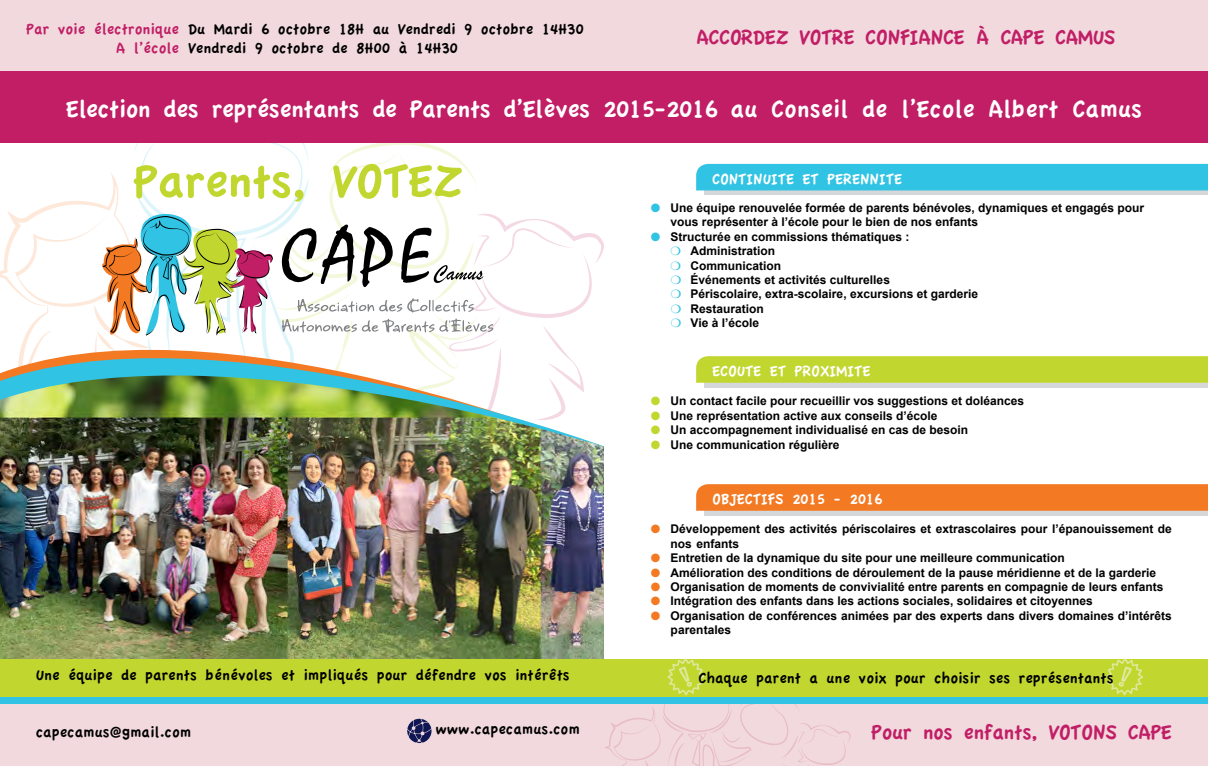
<style>
.page{position:relative;width:1208px;height:766px;background:#fff}
.page>*{position:absolute;margin:0;border:0;box-sizing:border-box;transform-origin:0 0}
.t1{font:26px "Apple Casual";letter-spacing:-.02em;color:#fff}
.t2{font:22px "Apple Casual";letter-spacing:-.02em;color:#c11e66}
.t3{font:16px/19.2px "Apple Casual";color:#000}
.t4{font:16px "Apple Casual";color:#fff}
.t5{font:16px/19.2px "Apple Casual";color:#c11e66;text-align:right}
.t6{font:700 12px/14.4px "Arial";color:#000}
.s1{color:#31c3e3}
.s2{color:#c1d72f}
.s3{color:#f47923}
</style>
<div class="page">
<img style="left:0;top:522px;width:604px;height:136px">
<div style="left:604px;top:692px;width:604px;height:73px;background:#f1d9dd"></div>
<div style="left:0;top:71px;width:1208px;height:71px;background:#c11e66"></div>
<div style="left:0;top:692px;width:604px;height:73px;background:#f1d9dd"></div>
<div style="left:0;top:0;width:604px;height:71px;background:#f1d9dd"></div>
<svg style="left:0;top:696px;width:604px;height:7px;background:#45c5c9"></svg>
<div style="left:0;top:658px;width:604px;height:38px;background:#c1d72f"></div>
<div style="left:604px;top:0;width:604px;height:71px;background:#f1d9dd"></div>
<svg style="left:850px;top:696px;width:358px;height:7px;background:#45c5c9"></svg>
<div style="left:604px;top:658px;width:604px;height:38px;background:#c1d72f"></div>
<div style="left:704px;top:169px;width:504px;height:26px;background:linear-gradient(to right,#d5d7d8,#d5d7d8)"></div>
<div style="left:696px;top:164px;width:512px;height:26px;background:#31c3e3"></div>
<div style="left:704px;top:361px;width:504px;height:26px;background:linear-gradient(to right,#d5d7d8,#d5d7d8)"></div>
<div style="left:696px;top:356px;width:512px;height:26px;background:#c1d72f"></div>
<div style="left:704px;top:489px;width:504px;height:26px;background:linear-gradient(to right,#d5d7d8,#d5d7d8)"></div>
<div style="left:696px;top:484px;width:512px;height:26px;background:#f47923"></div>
<svg style="left:604px;top:658px;width:246px;height:107px"></svg>
<svg style="left:1106px;top:658px;width:37px;height:37px"></svg>
<img style="left:0;top:142px;width:604px;height:380px">
<svg style="left:407px;top:718px;width:24px;height:25px"></svg>
<h3 class="t5" style="left:26px;top:19px;width:154px">Par voie électronique<br>A l’école</h3>
<h3 class="t3" style="left:188px;top:19px;width:397px">Du Mardi 6 octobre 18H au Vendredi 9 octobre 14H30<br>Vendredi 9 octobre de 8H00 à 14H30</h3>
<h2 class="t2" style="left:696px;top:25px;width:420px">ACCORDEZ VOTRE CONFIANCE À CAPE CAMUS</h2>
<h1 class="t1" style="left:66px;top:95px;width:1077px">Election des représentants de Parents d’Elèves 2015-2016 au Conseil de l’Ecole Albert Camus</h1>
<h3 class="t4" style="left:712px;top:170px;width:191px">CONTINUITE ET PERENNITE</h3>
<p class="t6" style="left:670px;top:201px;width:475px;text-indent:-20px"><span class="s1">●</span> Une équipe renouvelée formée de parents bénévoles, dynamiques et engagés pour vous représenter à l’école pour le bien de nos enfants</p>
<p class="t6" style="left:670px;top:230px;width:309px;text-indent:-20px"><span class="s1">●</span> Structurée en commissions thématiques :<br><span class="s1">❍</span> Administration<br><span class="s1">❍</span> Communication<br><span class="s1">❍</span> Événements et activités culturelles<br><span class="s1">❍</span> Périscolaire, extra-scolaire, excursions et garderie <span class="s1">❍</span> Restauration<br><span class="s1">❍</span> Vie à l’école</p>
<h3 class="t4" style="left:712px;top:362px;width:160px">ECOUTE ET PROXIMITE</h3>
<p class="t6" style="left:651px;top:394px;width:375px"><span class="s2">●</span> Un contact facile pour recueillir vos suggestions et doléances</p>
<p class="t6" style="left:651px;top:408px;width:288px"><span class="s2">●</span> Une représentation active aux conseils d’école</p>
<p class="t6" style="left:651px;top:423px;width:319px"><span class="s2">●</span> Un accompagnement individualisé en cas de besoin</p>
<p class="t6" style="left:651px;top:437px;width:190px"><span class="s2">●</span> Une communication régulière</p>
<h3 class="t4" style="left:712px;top:490px;width:172px">OBJECTIFS 2015 - 2016</h3>
<h3 class="t3" style="left:36px;top:666px;width:535px">Une équipe de parents bénévoles et impliqués pour défendre vos intérêts</h3>
<p class="t6" style="left:670px;top:522px;width:503px;text-indent:-20px"><span class="s3">●</span> Développement des activités périscolaires et extrascolaires pour l’épanouissement de nos enfants</p>
<p class="t6" style="left:651px;top:551px;width:415px"><span class="s3">●</span> Entretien de la dynamique du site pour une meilleure communication</p>
<p class="t6" style="left:651px;top:565px;width:507px"><span class="s3">●</span> Amélioration des conditions de déroulement de la pause méridienne et de la garderie</p>
<p class="t6" style="left:651px;top:579px;width:514px"><span class="s3">●</span> Organisation de moments de convivialité entre parents en compagnie de leurs enfants</p>
<p class="t6" style="left:651px;top:594px;width:444px"><span class="s3">●</span> Intégration des enfants dans les actions sociales, solidaires et citoyennes</p>
<p class="t6" style="left:670px;top:608px;width:503px;text-indent:-20px"><span class="s3">●</span> Organisation de conférences animées par des experts dans divers domaines d’intérêts parentales</p>
<h3 class="t3" style="left:698px;top:669px;width:417px">Chaque parent a une voix pour choisir ses représentants</h3>
<h3 class="t3" style="left:36px;top:722px;width:157px">capecamus@gmail.com</h3>
<h3 class="t3" style="left:435px;top:719px;width:146px">www.capecamus.com</h3>
<h2 class="t2" style="left:871px;top:719px;width:302px">Pour nos enfants, VOTONS CAPE</h2>
</div>
